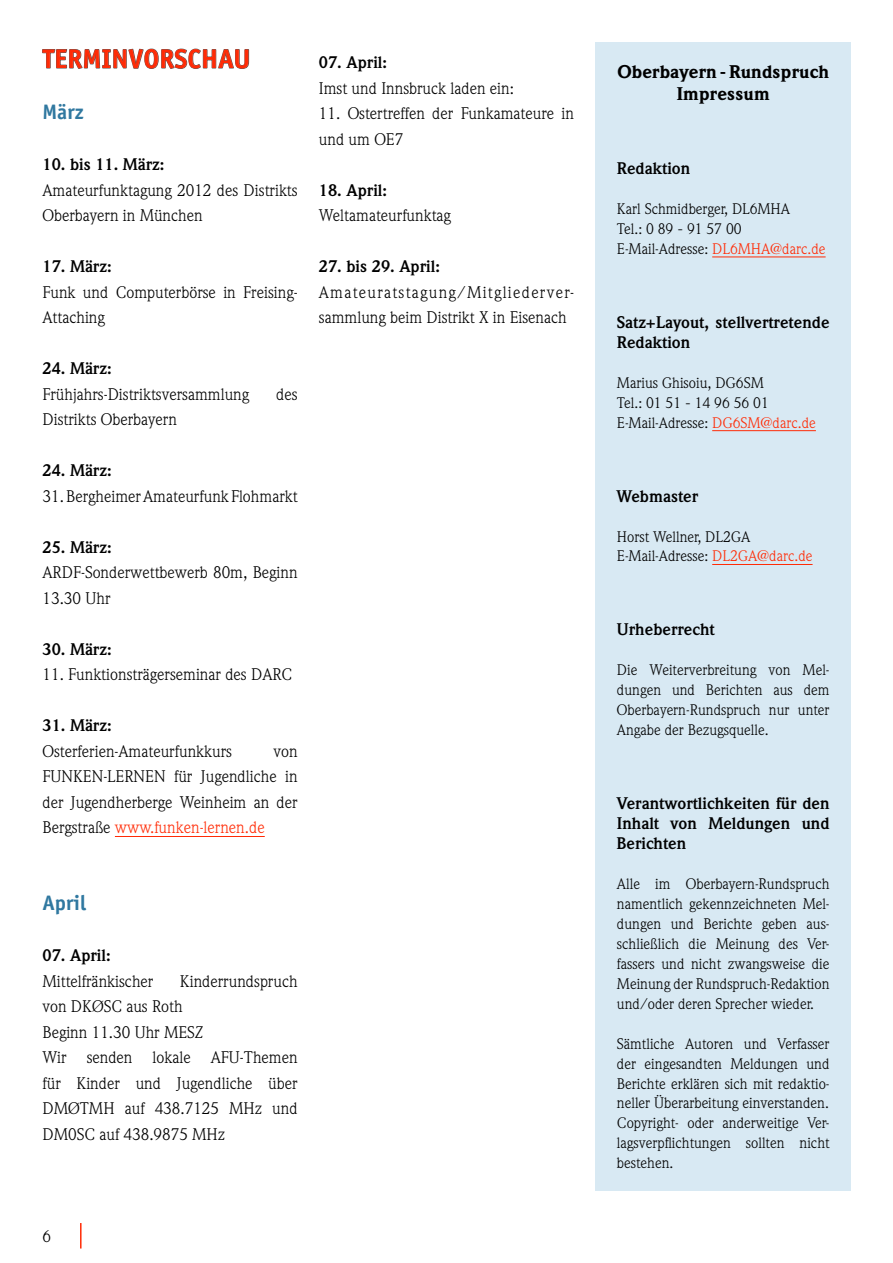
<style>
.page{position:relative;width:893px;height:1263px;background:#fff}
.page>*{position:absolute;margin:0;border:0;box-sizing:border-box;transform-origin:0 0}
.t1{font:700 27px "Officina Sans LT";color:#ff2b06}
.t2{font:700 21px "Officina Sans LT";color:#3078a0}
.t3{font:900 18px/22.5px "Weidemann LT";letter-spacing:.01em;color:#000;text-align:center}
.t4{font:16.5px/25.5px "Weidemann LT";color:#000}
.t5{font:700 16.5px/20px "Weidemann LT";color:#000}
.t6{font:16.5px/25.5px "Weidemann LT";letter-spacing:.08em;color:#000}
.t7{font:15px/20px "Weidemann LT";color:#000}
.s1{color:#ff2b06}
</style>
<div class="page">
<hr style="left:80px;top:1223px;width:2px;height:25px;background:#ff2b06">
<hr style="left:115px;top:836px;width:150px;height:1px;background:#ff2b06">
<svg style="left:42px;top:48px;width:207px;height:21px"></svg>
<div style="left:596px;top:43px;width:255px;height:1148px;background:#d8e9f3"></div>
<hr style="left:712px;top:257px;width:114px;height:1px;background:#ff2b06">
<hr style="left:712px;top:430px;width:104px;height:1px;background:#ff2b06">
<hr style="left:712px;top:564px;width:101px;height:1px;background:#ff2b06">
<h1 class="t1" style="left:43px;top:42px;width:210px">TERMINVORSCHAU</h1>
<h2 class="t2" style="left:43px;top:99px;width:43px">März</h2>
<p class="t5" style="left:43px;top:155px;width:123px">10. bis 11. März:</p>
<p class="t4" style="left:43px;top:177px;width:257px">Amateurfunktagung 2012 des Distrikts<br>Oberbayern in München</p>
<p class="t5" style="left:43px;top:257px;width:71px">17. März:</p>
<p class="t4" style="left:43px;top:279px;width:257px">Funk und Computerbörse in Freising-<br>Attaching</p>
<p class="t5" style="left:43px;top:359px;width:71px">24. März:</p>
<p class="t4" style="left:43px;top:381px;width:208px">Frühjahrs-Distriktsversammlung</p>
<p class="t4" style="left:276px;top:381px;width:23px">des</p>
<p class="t4" style="left:43px;top:407px;width:136px">Distrikts Oberbayern</p>
<p class="t5" style="left:43px;top:461px;width:71px">24. März:</p>
<p class="t4" style="left:43px;top:483px;width:257px">31. Bergheimer Amateurfunk Flohmarkt</p>
<p class="t5" style="left:43px;top:537px;width:71px">25. März:</p>
<p class="t4" style="left:43px;top:560px;width:257px">ARDF-Sonderwettbewerb 80m, Beginn<br>13.30 Uhr</p>
<p class="t5" style="left:43px;top:639px;width:71px">30. März:</p>
<p class="t4" style="left:43px;top:662px;width:251px">11. Funktionsträgerseminar des DARC</p>
<p class="t5" style="left:43px;top:716px;width:71px">31. März:</p>
<p class="t4" style="left:43px;top:738px;width:191px">Osterferien-Amateurfunkkurs</p>
<p class="t4" style="left:43px;top:738px;width:257px;text-align:justify;text-indent:231px">von FUNKEN-LERNEN für Jugendliche in der Jugendherberge Weinheim an der Bergstraße <span class="s1">www.funken-lernen.de</span></p>
<p class="t5" style="left:319px;top:53px;width:70px">07. April:</p>
<p class="t4" style="left:319px;top:75px;width:197px">Imst und Innsbruck laden ein:</p>
<p class="t4" style="left:319px;top:100px;width:257px">11. Ostertreffen der Funkamateure in und um OE7</p>
<p class="t5" style="left:319px;top:180px;width:70px">18. April:</p>
<p class="t4" style="left:319px;top:203px;width:134px">Weltamateurfunktag</p>
<p class="t5" style="left:319px;top:257px;width:123px">27. bis 29. April:</p>
<p class="t6" style="left:319px;top:279px;width:257px">Amateuratstagung/Mitgliederver&shy;sammlung beim Distrikt X in Eisenach</p>
<h2 class="t2" style="left:43px;top:890px;width:45px">April</h2>
<p class="t5" style="left:43px;top:946px;width:70px">07. April:</p>
<p class="t4" style="left:43px;top:968px;width:112px">Mittelfränkischer</p>
<p class="t4" style="left:43px;top:968px;width:257px;text-indent:137px">Kinderrundspruch von DKØSC aus Roth<br>Beginn 11.30 Uhr MESZ<br>Wir senden lokale AFU-Themen für Kinder und Jugendliche über<br>DMØTMH auf 438.7125 MHz und<br>DM0SC auf 438.9875 MHz</p>
<p class="t4" style="left:43px;top:1223px;width:10px">6</p>
<p class="t3" style="left:617px;top:60px;width:213px">Oberbayern -Rundspruch<br>Impressum</p>
<p class="t5" style="left:617px;top:159px;width:75px">Redaktion</p>
<p class="t7" style="left:617px;top:199px;width:210px">Karl Schmidberger, DL6MHA<br>Tel.: 0 89 - 91 57 00<br>E-Mail-Adresse: <span class="s1">DL6MHA@darc.de</span></p>
<p class="t5" style="left:617px;top:312px;width:214px">Satz+Layout, stellvertretende<br>Redaktion</p>
<p class="t7" style="left:617px;top:372px;width:200px">Marius Ghisoiu, DG6SM<br>Tel.: 01 51 - 14 96 56 01<br>E-Mail-Adresse: <span class="s1">DG6SM@darc.de</span></p>
<p class="t5" style="left:617px;top:486px;width:83px">Webmaster</p>
<p class="t7" style="left:617px;top:526px;width:197px">Horst Wellner, DL2GA<br>E-Mail-Adresse: <span class="s1">DL2GA@darc.de</span></p>
<p class="t5" style="left:617px;top:620px;width:99px">Urheberrecht</p>
<p class="t7" style="left:617px;top:660px;width:214px;text-align:justify">Die Weiterverbreitung von Mel&shy;dungen und Berichten aus dem Oberbayern-Rundspruch nur unter Angabe der Bezugsquelle.</p>
<p class="t5" style="left:617px;top:794px;width:214px;text-align:justify">Verantwortlichkeiten für den Inhalt von Meldungen und Berichten</p>
<p class="t7" style="left:617px;top:874px;width:214px;text-align:justify">Alle im Oberbayern-Rundspruch namentlich gekennzeichneten Mel&shy;dungen und Berichte geben aus&shy;schließlich die Meinung des Ver&shy;fassers und nicht zwangsweise die Meinung der Rundspruch-Redaktion und/oder deren Sprecher wieder.</p>
<p class="t7" style="left:617px;top:1033px;width:214px;text-align:justify">Sämtliche Autoren und Verfasser der eingesandten Meldungen und Berichte erklären sich mit redaktio&shy;neller Überarbeitung einverstanden.<br>Copyright- oder anderweitige Ver&shy;lagsverpflichtungen sollten nicht bestehen.</p>
</div>
